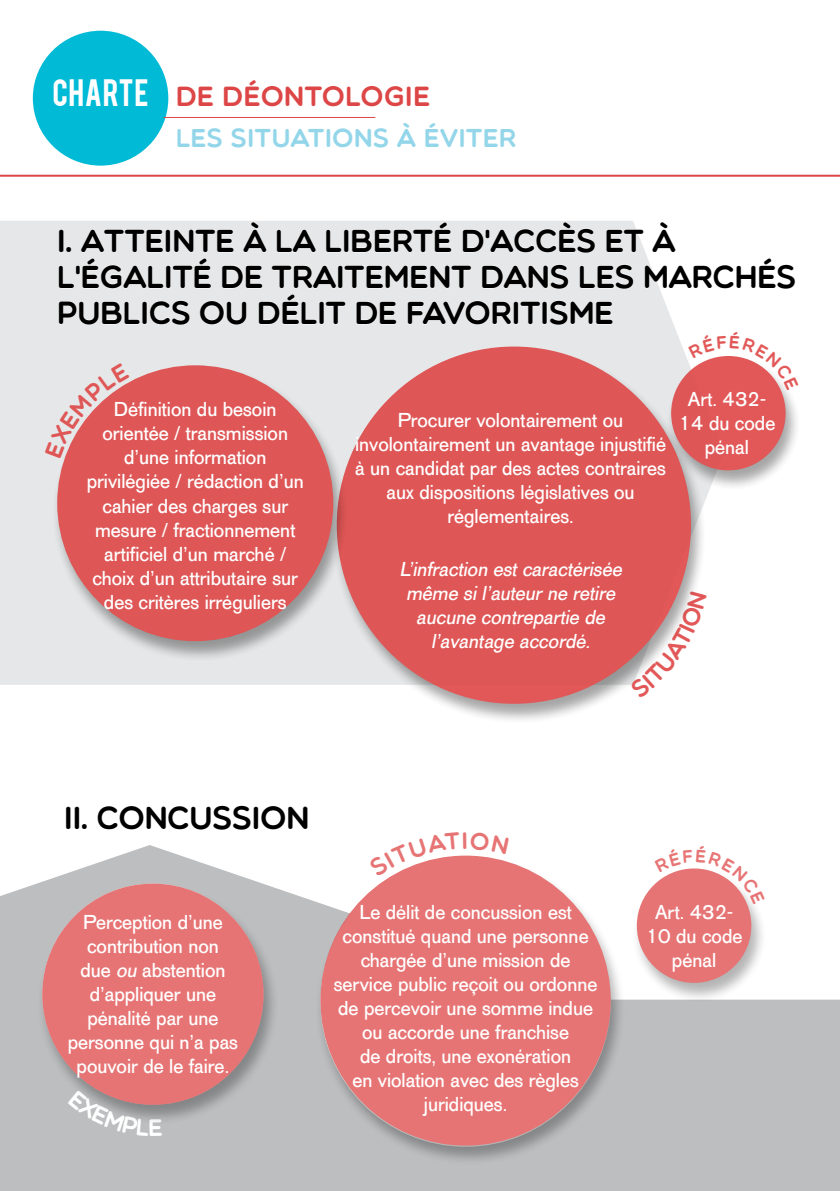
<style>
.page{position:relative;width:840px;height:1191px;background:#fff}
.page>*{position:absolute;margin:0;border:0;box-sizing:border-box;transform-origin:0 0}
.t1{font:32px/36px "Multicolore";letter-spacing:-.02em;color:#000}
.t2{font:30px "Bebas";letter-spacing:.015em;color:#fff}
.t3{font:28px "Multicolore";color:#dd4646}
.t4{font:26px "Multicolore";color:#93d6e9}
.t5{font:20px/24px "AG Old Face";color:#fff;text-align:center}
.t6{font:italic 20px/24px "AG Old Face";color:#fff;text-align:center}
.s1{font-style:italic}
</style>
<div class="page">
<div style="left:0;top:221px;width:709px;height:464px;background:#e6e7e8"></div>
<svg style="left:0;top:845px;width:839px;height:346px;fill:#bcbec0"></svg>
<hr style="left:0;top:175px;width:839px;height:2px;background:#dd4646">
<div style="left:33px;top:31px;width:135px;height:135px;background:#01bad6;border-radius:50%"></div>
<hr style="left:163px;top:117px;width:212px;height:1px;background:#dd4646">
<div style="left:314px;top:854px;width:312px;height:312px;background:#000;opacity:.4"></div>
<div style="left:320px;top:855px;width:290px;height:290px;background:#e77474;border-radius:50%"></div>
<div style="left:630px;top:867px;width:136px;height:136px;background:#000;opacity:.4"></div>
<div style="left:636px;top:868px;width:114px;height:114px;background:#e77474;border-radius:50%"></div>
<div style="left:36px;top:882px;width:243px;height:243px;background:#000;opacity:.4"></div>
<div style="left:42px;top:883px;width:221px;height:221px;background:#e77474;border-radius:50%"></div>
<div style="left:330px;top:346px;width:376px;height:378px;background:#000;opacity:.4"></div>
<div style="left:336px;top:346px;width:354px;height:358px;background:#df5656;border-radius:50%"></div>
<div style="left:664px;top:355px;width:136px;height:136px;background:#000;opacity:.4"></div>
<div style="left:670px;top:356px;width:115px;height:114px;background:#e25858;border-radius:50%"></div>
<div style="left:51px;top:364px;width:297px;height:298px;background:#000;opacity:.4"></div>
<div style="left:57px;top:365px;width:276px;height:276px;background:#df5656;border-radius:50%"></div>
<svg style="left:367px;top:845px;width:141px;height:33px"></svg>
<svg style="left:654px;top:845px;width:111px;height:60px"></svg>
<svg style="left:68px;top:1090px;width:95px;height:46px"></svg>
<svg style="left:628px;top:591px;width:78px;height:109px"></svg>
<svg style="left:45px;top:221px;width:753px;height:237px"></svg>
<h2 class="t2" style="left:52px;top:70px;width:97px">CHARTE</h2>
<h3 class="t3" style="left:175px;top:79px;width:256px">DE DÉONTOLOGIE</h3>
<h3 class="t4" style="left:175px;top:123px;width:342px">LES SITUATIONS À ÉVITER</h3>
<h1 class="t1" style="left:57px;top:222px;width:740px">I . ATTEINTE À LA LIBERTÉ D'ACCÈS ET À<br>L'ÉGALITÉ DE TRAITEMENT DANS LES MARCHÉS<br>PUBLICS OU DÉLIT DE FAVORITISME</h1>
<p class="t5" style="left:87px;top:398px;width:218px">Définition du besoin orientée / transmission d’une information privilégiée / rédaction d’un cahier des charges sur mesure / fractionnement artificiel d’un marché / choix d’un attributaire sur des critères irréguliers</p>
<p class="t5" style="left:355px;top:408px;width:312px">Procurer volontairement ou involontairement un avantage injustifié à un candidat par des actes contraires aux dispositions législatives ou réglementaires.</p>
<p class="t6" style="left:399px;top:557px;width:228px">L’infraction est caractérisée même si l’auteur ne retire aucune contrepartie de l’avantage accordé.</p>
<p class="t5" style="left:678px;top:387px;width:98px">Art. 432-<br>14 du code pénal</p>
<h1 class="t1" style="left:64px;top:799px;width:247px">II. CONCUSSION</h1>
<p class="t5" style="left:68px;top:910px;width:171px">Perception d’une contribution non<br>due <span class="s1">ou</span> abstention d’appliquer une pénalité par une personne qui n’a pas pouvoir de le faire.</p>
<p class="t5" style="left:333px;top:900px;width:265px">Le délit de concussion est constitué quand une personne chargée d’une mission de service public reçoit ou ordonne de percevoir une somme indue ou accorde une franchise<br>de droits, une exonération<br>en violation avec des règles juridiques.</p>
<p class="t5" style="left:645px;top:901px;width:98px">Art. 432-<br>10 du code pénal</p>
</div>
